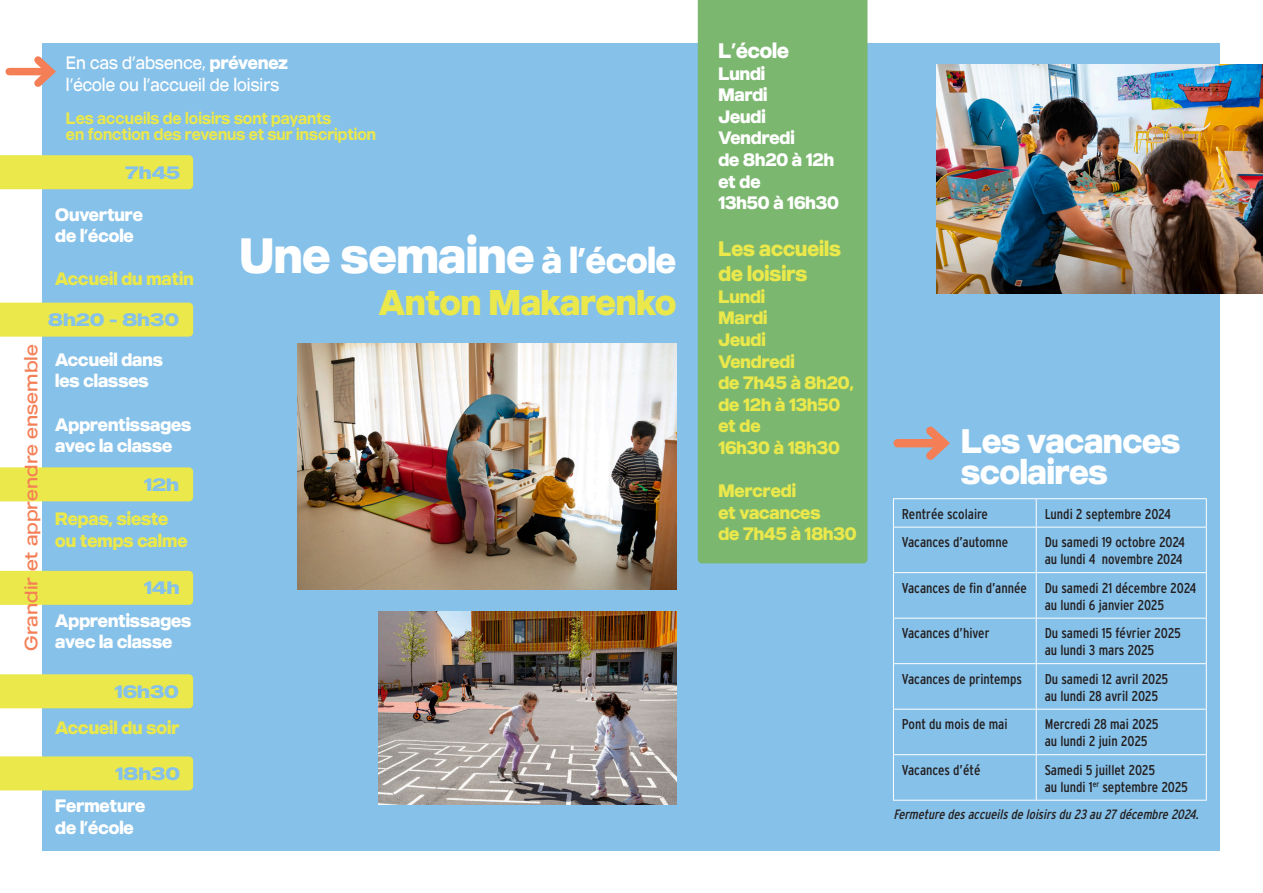
<style>
.page{position:relative;width:1263px;height:893px;background:#fff}
.page>*{position:absolute;margin:0;border:0;box-sizing:border-box;transform-origin:0 0}
.t1{font:700 49.5px "MADE Outer Sans";color:#fff;scale:.8 1}
.t2{font:700 35.7px "MADE Outer Sans";color:#eae84b;scale:.8 1}
.t3{font:700 34.05px "MADE Outer Sans";letter-spacing:-.01em;color:#fff;scale:.8 1}
.t4{font:700 21px "MADE Outer Sans";color:#eae84b;scale:.8 1}
.t5{font:700 21px "MADE Outer Sans";color:#fff;scale:.8 1}
.t6{font:700 18px/21.6px "MADE Outer Sans";color:#fff;scale:.8 1}
.t7{font:700 18px/21.6px "MADE Outer Sans";color:#eae84b;scale:.8 1}
.t8{font:300 18px "MADE Outer Sans";color:#fff;scale:.8 1}
.t9{font:700 18px "MADE Outer Sans";color:#86c1e9}
.t10{font:300 18px "MADE Outer Sans";color:#f47f56}
.t11{font:500 16.5px "MADE Outer Sans";color:#eae84b;scale:.8 1}
.t12{font:14.25px/17.1px "Interstate Condensed";color:#231f20}
.t13{font:italic 13.5px "Interstate Condensed";color:#231f20}
.s1{font-weight:700}
.s2{font-size:35.7px}
</style>
<div class="page">
<div style="left:43px;top:43px;width:1177px;height:807px;background:#86c1e9"></div>
<img style="left:378px;top:611px;width:298px;height:194px">
<img style="left:298px;top:343px;width:378px;height:246px">
<img style="left:936px;top:64px;width:327px;height:229px">
<div style="left:698px;top:0;width:169px;height:563px;background:#7bb76f"></div>
<div style="left:0;top:155px;width:193px;height:34px;background:#eae84b"></div>
<div style="left:0;top:303px;width:193px;height:34px;background:#eae84b"></div>
<div style="left:0;top:467px;width:193px;height:34px;background:#eae84b"></div>
<div style="left:0;top:571px;width:193px;height:34px;background:#eae84b"></div>
<div style="left:0;top:674px;width:193px;height:34px;background:#eae84b"></div>
<div style="left:0;top:756px;width:193px;height:34px;background:#eae84b"></div>
<div style="left:9px;top:68px;width:41px;height:7px;background:#f47f56"></div>
<svg style="left:27px;top:49px;width:29px;height:45px"></svg>
<hr style="left:893px;top:498px;width:143px;height:1px;background:#fff">
<svg style="left:893px;top:499px;width:1px;height:28px"></svg>
<hr style="left:1036px;top:498px;width:171px;height:1px;background:#fff">
<svg style="left:1036px;top:499px;width:1px;height:28px"></svg>
<svg style="left:1206px;top:499px;width:1px;height:28px"></svg>
<hr style="left:893px;top:527px;width:143px;height:1px;background:#fff">
<hr style="left:893px;top:528px;width:1px;height:44px;background:#fff">
<hr style="left:1036px;top:527px;width:171px;height:1px;background:#fff">
<hr style="left:1036px;top:528px;width:1px;height:44px;background:#fff">
<hr style="left:1206px;top:528px;width:1px;height:44px;background:#fff">
<hr style="left:893px;top:572px;width:143px;height:1px;background:#fff">
<hr style="left:893px;top:573px;width:1px;height:45px;background:#fff">
<hr style="left:1036px;top:572px;width:171px;height:1px;background:#fff">
<hr style="left:1036px;top:573px;width:1px;height:45px;background:#fff">
<hr style="left:1206px;top:573px;width:1px;height:45px;background:#fff">
<hr style="left:893px;top:618px;width:143px;height:1px;background:#fff">
<hr style="left:893px;top:619px;width:1px;height:44px;background:#fff">
<hr style="left:1036px;top:618px;width:171px;height:1px;background:#fff">
<hr style="left:1036px;top:619px;width:1px;height:44px;background:#fff">
<hr style="left:1206px;top:619px;width:1px;height:44px;background:#fff">
<hr style="left:893px;top:663px;width:143px;height:1px;background:#fff">
<hr style="left:893px;top:664px;width:1px;height:45px;background:#fff">
<hr style="left:1036px;top:663px;width:171px;height:1px;background:#fff">
<hr style="left:1036px;top:664px;width:1px;height:45px;background:#fff">
<hr style="left:1206px;top:664px;width:1px;height:45px;background:#fff">
<hr style="left:893px;top:709px;width:143px;height:1px;background:#fff">
<hr style="left:893px;top:710px;width:1px;height:44px;background:#fff">
<hr style="left:1036px;top:709px;width:171px;height:1px;background:#fff">
<hr style="left:1036px;top:710px;width:1px;height:44px;background:#fff">
<hr style="left:1206px;top:710px;width:1px;height:44px;background:#fff">
<hr style="left:893px;top:754px;width:143px;height:1px;background:#fff">
<hr style="left:893px;top:755px;width:1px;height:45px;background:#fff">
<hr style="left:1036px;top:754px;width:171px;height:1px;background:#fff">
<hr style="left:1036px;top:755px;width:1px;height:45px;background:#fff">
<hr style="left:1206px;top:755px;width:1px;height:45px;background:#fff">
<hr style="left:893px;top:800px;width:143px;height:1px;background:#fff">
<hr style="left:1036px;top:800px;width:171px;height:1px;background:#fff">
<div style="left:897px;top:439px;width:47px;height:8px;background:#f47f56"></div>
<svg style="left:918px;top:426px;width:32px;height:34px"></svg>
<p class="t8" style="left:66px;top:51px;width:279px">En cas d’absence, <span class="s1">prévenez</span></p>
<p class="t8" style="left:66px;top:73px;width:268px">l’école ou l’accueil de loisirs</p>
<p class="t11" style="left:66px;top:107px;width:333px">Les accueils de loisirs sont payants</p>
<p class="t11" style="left:66px;top:124px;width:389px">en fonction des revenus et sur inscription</p>
<p class="t9" style="left:125px;top:161px;width:56px">7h45</p>
<p class="t6" style="left:55px;top:203px;width:111px">Ouverture de l’école</p>
<p class="t7" style="left:55px;top:268px;width:174px">Accueil du matin</p>
<p class="t9" style="left:48px;top:308px;width:132px">8h20 - 8h30</p>
<p class="t10" style="left:20px;top:651px;width:308px;rotate:-90deg">Grandir et apprendre ensemble</p>
<p class="t6" style="left:55px;top:348px;width:136px">Accueil dans</p>
<p class="t6" style="left:55px;top:370px;width:118px">les classes</p>
<p class="t6" style="left:55px;top:413px;width:172px">Apprentissages avec la classe</p>
<p class="t9" style="left:144px;top:473px;width:37px">12h</p>
<p class="t7" style="left:55px;top:507px;width:143px">Repas, sieste</p>
<p class="t7" style="left:55px;top:529px;width:167px">ou temps calme</p>
<p class="t9" style="left:144px;top:576px;width:37px">14h</p>
<p class="t6" style="left:55px;top:609px;width:172px">Apprentissages</p>
<p class="t6" style="left:55px;top:630px;width:148px">avec la classe</p>
<p class="t9" style="left:114px;top:680px;width:66px">16h30</p>
<p class="t7" style="left:55px;top:716px;width:157px">Accueil du soir</p>
<p class="t9" style="left:115px;top:762px;width:67px">18h30</p>
<p class="t6" style="left:55px;top:794px;width:114px">Fermeture</p>
<p class="t6" style="left:55px;top:816px;width:100px">de l’école</p>
<p class="t1" style="left:239px;top:222px;width:547px">Une semaine <span class="s2">à l’école</span></p>
<p class="t2" style="left:379px;top:279px;width:373px">Anton Makarenko</p>
<p class="t5" style="left:718px;top:37px;width:90px">L’école</p>
<p class="t6" style="left:718px;top:62px;width:60px">Lundi</p>
<p class="t6" style="left:718px;top:83px;width:63px">Mardi</p>
<p class="t6" style="left:718px;top:105px;width:61px">Jeudi</p>
<p class="t6" style="left:718px;top:127px;width:97px">Vendredi</p>
<p class="t6" style="left:718px;top:148px;width:146px">de 8h20 à 12h</p>
<p class="t6" style="left:718px;top:170px;width:54px">et de</p>
<p class="t6" style="left:718px;top:191px;width:152px">13h50 à 16h30</p>
<p class="t4" style="left:718px;top:235px;width:155px">Les accueils</p>
<p class="t4" style="left:718px;top:260px;width:113px">de loisirs</p>
<p class="t7" style="left:718px;top:285px;width:60px">Lundi</p>
<p class="t7" style="left:718px;top:307px;width:63px">Mardi</p>
<p class="t7" style="left:718px;top:328px;width:61px">Jeudi</p>
<p class="t7" style="left:718px;top:350px;width:97px">Vendredi</p>
<p class="t7" style="left:718px;top:371px;width:171px">de 7h45 à 8h20, de 12h à 13h50</p>
<p class="t7" style="left:718px;top:415px;width:54px">et de</p>
<p class="t7" style="left:718px;top:436px;width:153px">16h30 à 18h30</p>
<p class="t7" style="left:718px;top:479px;width:174px">Mercredi<br>et vacances<br>de 7h45 à 18h30</p>
<p class="t3" style="left:961px;top:418px;width:276px">Les vacances</p>
<p class="t3" style="left:961px;top:450px;width:185px">scolaires</p>
<p class="t12" style="left:902px;top:505px;width:88px">Rentrée scolaire</p>
<p class="t12" style="left:1045px;top:505px;width:128px">Lundi 2 septembre 2024</p>
<p class="t12" style="left:902px;top:533px;width:108px">Vacances d’automne</p>
<p class="t12" style="left:1045px;top:533px;width:142px">Du samedi 19 octobre 2024</p>
<p class="t12" style="left:1045px;top:550px;width:139px">au lundi 4 novembre 2024</p>
<p class="t12" style="left:902px;top:579px;width:126px">Vacances de fin d’année</p>
<p class="t12" style="left:1045px;top:579px;width:153px">Du samedi 21 décembre 2024</p>
<p class="t12" style="left:1045px;top:596px;width:121px">au lundi 6 janvier 2025</p>
<p class="t12" style="left:902px;top:624px;width:89px">Vacances d’hiver</p>
<p class="t12" style="left:1045px;top:624px;width:138px">Du samedi 15 février 2025</p>
<p class="t12" style="left:1045px;top:641px;width:111px">au lundi 3 mars 2025</p>
<p class="t12" style="left:902px;top:670px;width:121px">Vacances de printemps</p>
<p class="t12" style="left:1045px;top:670px;width:125px">Du samedi 12 avril 2025</p>
<p class="t12" style="left:1045px;top:687px;width:115px">au lundi 28 avril 2025</p>
<p class="t12" style="left:902px;top:715px;width:107px">Pont du mois de mai</p>
<p class="t12" style="left:1045px;top:715px;width:115px">Mercredi 28 mai 2025 au lundi 2 juin 2025</p>
<p class="t12" style="left:902px;top:761px;width:80px">Vacances d’été</p>
<p class="t12" style="left:1045px;top:761px;width:145px">Samedi 5 juillet 2025<br>au lundi 1<sup>er</sup> septembre 2025</p>
<p class="t13" style="left:893px;top:807px;width:310px">Fermeture desaccueilsde loisirsdu 23 au 27 décembre 2024.</p>
</div>
